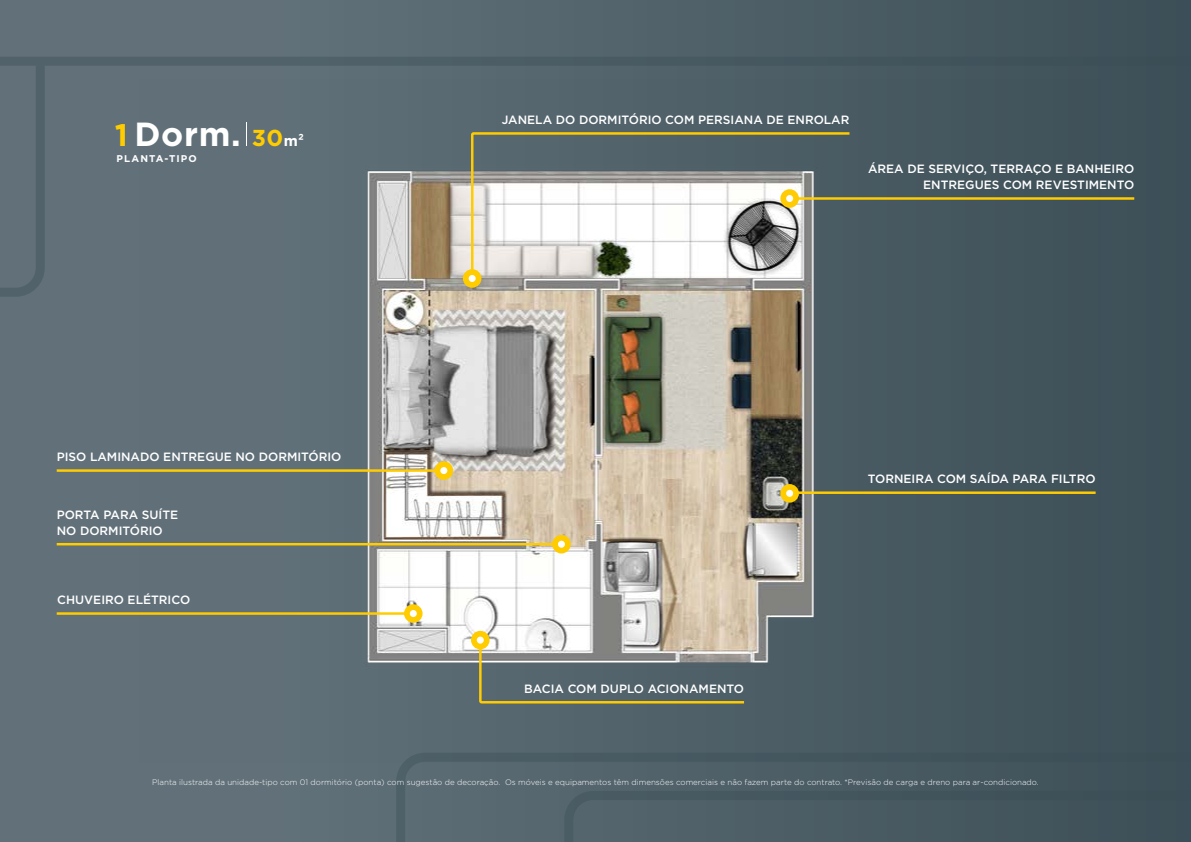
<style>
.page{position:relative;width:1191px;height:842px;background:#fff}
.page>*{position:absolute;margin:0;border:0;box-sizing:border-box;transform-origin:0 0}
.t1{font:700 33.4px "Gotham";color:#fff}
.t2{font:500 12px/16.1px "Gotham";color:#fff;text-align:right}
.t3{font:700 9.8px "Gotham";letter-spacing:.11em;color:#fff}
.t4{font:300 8px "Gotham";color:#fff}
.s1{font-size:31.1px;color:#fc0}
.s2{font-size:23px;color:#fc0}
.s3{font-size:14.8px}
</style>
<div class="page">
<div style="left:0;top:0;width:1191px;height:842px;background:linear-gradient(to right,#68777f,#3d5058)"></div>
<img style="left:140px;top:79px;width:960px;height:683px">
<svg style="left:478px;top:638px;width:268px;height:67px;background:#7f8682"></svg>
<svg style="left:470px;top:131px;width:382px;height:154px"></svg>
<div style="left:471px;top:631px;width:18px;height:18px;background:#fc0;border-radius:50%"></div>
<div style="left:477px;top:637px;width:7px;height:7px;background:#fff;border-radius:50%"></div>
<hr style="left:789px;top:491px;width:306px;height:3px;background:#fc0">
<hr style="left:787px;top:197px;width:347px;height:3px;background:#fc0">
<hr style="left:57px;top:469px;width:390px;height:3px;background:#fc0">
<hr style="left:57px;top:543px;width:507px;height:2px;background:#fc0">
<hr style="left:57px;top:612px;width:355px;height:3px;background:#fc0">
<div style="left:404px;top:604px;width:18px;height:19px;background:#fc0;border-radius:50%"></div>
<div style="left:410px;top:610px;width:7px;height:7px;background:#fff;border-radius:50%"></div>
<div style="left:552px;top:535px;width:19px;height:18px;background:#fc0;border-radius:50%"></div>
<div style="left:558px;top:541px;width:7px;height:7px;background:#fff;border-radius:50%"></div>
<svg style="left:434px;top:461px;width:19px;height:19px"></svg>
<div style="left:440px;top:467px;width:7px;height:7px;background:#fff;border-radius:50%"></div>
<div style="left:463px;top:269px;width:18px;height:19px;background:#fc0;border-radius:50%"></div>
<div style="left:469px;top:275px;width:7px;height:7px;background:#fff;border-radius:50%"></div>
<div style="left:780px;top:189px;width:19px;height:19px;background:#fecb04;border-radius:50%"></div>
<div style="left:786px;top:195px;width:7px;height:7px;background:#fff;border-radius:50%"></div>
<svg style="left:780px;top:484px;width:19px;height:19px"></svg>
<div style="left:786px;top:490px;width:7px;height:7px;background:#fff;border-radius:50%"></div>
<svg style="left:392px;top:748px;width:799px;height:94px;background:#4d5e66"></svg>
<div style="left:0;top:57px;width:1191px;height:9px;background:#495b63"></div>
<svg style="left:0;top:65px;width:49px;height:236px;background:#5e6d75"></svg>
<svg style="left:560px;top:786px;width:631px;height:56px;background:#475961"></svg>
<svg style="left:246px;top:122px;width:1px;height:24px"></svg>
<h1 class="t1" style="left:115px;top:112px;width:191px"><span class="s1">1</span> Dorm. <span class="s2">30</span><span class="s3">m²</span></h1>
<p class="t3" style="left:117px;top:152px;width:82px">PLANTA-TIPO</p>
<p class="t2" style="left:57px;top:449px;width:286px">PISO LAMINADO ENTREGUE NO DORMITÓRIO</p>
<p class="t2" style="left:57px;top:506px;width:123px;text-align:left">PORTA PARA SUÍTE<br>NO DORMITÓRIO</p>
<p class="t2" style="left:57px;top:592px;width:134px">CHUVEIRO ELÉTRICO</p>
<p class="t2" style="left:502px;top:112px;width:349px">JANELA DO DORMITÓRIO COM PERSIANA DE ENROLAR</p>
<p class="t2" style="left:868px;top:161px;width:268px">ÁREA DE SERVIÇO, TERRAÇO E BANHEIRO<br>ENTREGUES COM REVESTIMENTO</p>
<p class="t2" style="left:524px;top:680px;width:221px">BACIA COM DUPLO ACIONAMENTO</p>
<p class="t2" style="left:867px;top:471px;width:229px">TORNEIRA COM SAÍDA PARA FILTRO</p>
<p class="t4" style="left:152px;top:777px;width:888px">Planta ilustrada da unidade-tipo com 01 dormitório (ponta) com sugestão de decoração. Os móveis e equipamentos têm dimensões comerciais e não fazem parte do contrato. *Previsão de carga e dreno para ar-condicionado.</p>
</div>
